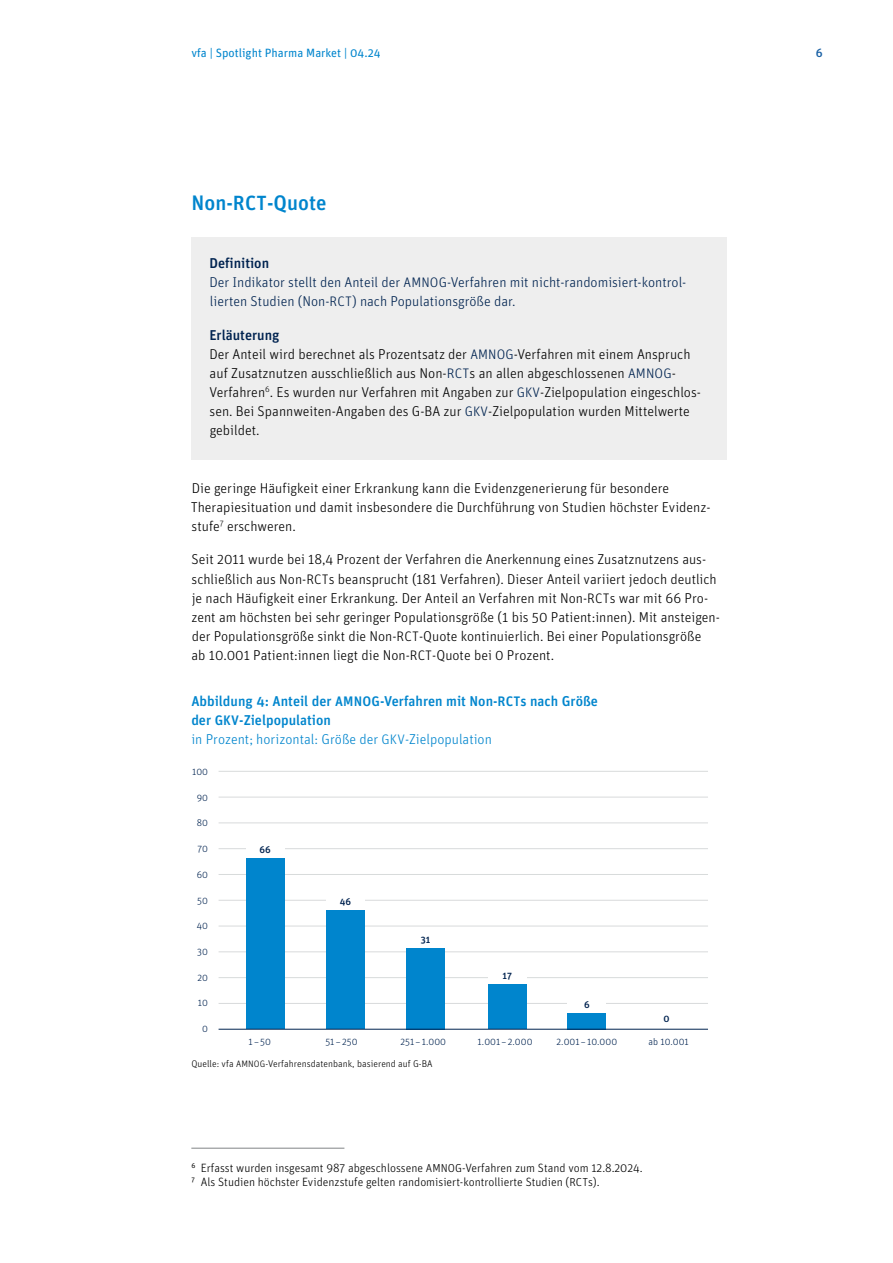
<style>
.page{position:relative;width:893px;height:1263px;background:#fff}
.page>*{position:absolute;margin:0;border:0;box-sizing:border-box;transform-origin:0 0}
.t1{font:500 21px "Unit Pro";color:#0085cd}
.t2{font:300 14.25px/19.2px "Unit Pro";color:#000}
.t3{font:300 14.25px/19.2px "Unit Pro";color:#002350}
.t4{font:500 14.25px/19.2px "Unit Pro";color:#0085cd}
.t5{font:300 12px/14.4px "Unit Pro";color:#000}
.t6{font:12px "Unit Pro";color:#0085cd}
.t7{font:500 12px "Unit Pro";color:#1d63a6}
.t8{font:300 9.75px "Unit Pro";letter-spacing:.005em;color:#002350}
.t9{font:300 9.75px "Unit Pro";letter-spacing:.005em;color:#000}
.t10{font:500 9.75px "Unit Pro";letter-spacing:.005em;color:#002350}
.s1{font-size:20.55px}
.s2{font-weight:500}
.s3{font-size:13.8px}
.s4{font-weight:500;color:#002350}
.s5{font-size:13.8px;color:#002350}
.s6{font-weight:300}
.s7{font-weight:300;font-size:13.8px}
.s8{font-size:9.3px}
.s9{font-size:11.55px}
</style>
<div class="page">
<div style="left:191px;top:237px;width:536px;height:222px;background:#eee"></div>
<hr style="left:191px;top:1148px;width:153px;height:1px;background:#818586">
<hr style="left:219px;top:771px;width:489px;height:1px;background:#ced1d2">
<hr style="left:219px;top:797px;width:489px;height:1px;background:#ced1d2">
<hr style="left:219px;top:848px;width:489px;height:1px;background:#ced1d2">
<hr style="left:219px;top:823px;width:489px;height:1px;background:#ced1d2">
<hr style="left:219px;top:874px;width:489px;height:1px;background:#ced1d2">
<hr style="left:219px;top:900px;width:489px;height:1px;background:#ced1d2">
<hr style="left:219px;top:926px;width:489px;height:1px;background:#ced1d2">
<hr style="left:219px;top:951px;width:489px;height:1px;background:#ced1d2">
<hr style="left:219px;top:977px;width:489px;height:1px;background:#ced1d2">
<hr style="left:219px;top:1003px;width:489px;height:1px;background:#ced1d2">
<div style="left:246px;top:858px;width:38px;height:171px;background:#0085cd"></div>
<div style="left:326px;top:910px;width:39px;height:119px;background:#0085cd"></div>
<div style="left:406px;top:948px;width:39px;height:81px;background:#0085cd"></div>
<div style="left:488px;top:984px;width:38px;height:45px;background:#0085cd"></div>
<div style="left:568px;top:1013px;width:38px;height:16px;background:#0085cd"></div>
<div style="left:246px;top:842px;width:38px;height:11px;background:#fff"></div>
<div style="left:326px;top:894px;width:39px;height:11px;background:#fff"></div>
<div style="left:488px;top:968px;width:38px;height:11px;background:#fff"></div>
<div style="left:568px;top:997px;width:38px;height:11px;background:#fff"></div>
<hr style="left:219px;top:1029px;width:489px;height:1px;background:#002350">
<p class="t6" style="left:191px;top:46px;width:191px">vfa | Spotlight Pharma Market | 04.24</p>
<p class="t7" style="left:816px;top:46px;width:8px">6</p>
<h1 class="t1" style="left:192px;top:190px;width:136px">Non-<span class="s1">RCT</span>-Quote</h1>
<p class="t3" style="left:209px;top:253px;width:479px"><span class="s2">Definition<br></span>Der Indikator stellt den Anteil der <span class="s3">AMNOG</span>-Verfahren mit nicht-randomisiert-kontrol&shy;lierten Studien (Non-<span class="s3">RCT</span>) nach Populationsgröße dar.</p>
<p class="t2" style="left:209px;top:325px;width:493px"><span class="s4">Erläuterung<br></span>Der Anteil wird berechnet als Prozentsatz der <span class="s5">AMNOG</span>-Verfahren mit einem Anspruch auf Zusatznutzen ausschließlich aus Non-<span class="s5">RCT</span>s an allen abgeschlossenen <span class="s5">AMNOG</span>-Verfahren<sup>6</sup>. Es wurden nur Verfahren mit Angaben zur <span class="s5">GKV</span>-Zielpopulation eingeschlos&shy;sen. Bei Spannweiten-Angaben des G-BA zur <span class="s5">GKV</span>-Zielpopulation wurden Mittelwerte gebildet.</p>
<p class="t2" style="left:191px;top:478px;width:521px">Die geringe Häufigkeit einer Erkrankung kann die Evidenzgenerierung für besondere<br>Therapiesituation und damit insbesondere die Durchführung von Studien höchster Evidenz&shy;stufe<sup>7</sup> erschweren.</p>
<p class="t2" style="left:191px;top:550px;width:530px">Seit 2011 wurde bei 18,4 Prozent der Verfahren die Anerkennung eines Zusatznutzens aus&shy;schließlich aus Non-<span class="s3">RCT</span>s beansprucht (181 Verfahren). Dieser Anteil variiert jedoch deutlich je nach Häufigkeit einer Erkrankung. Der Anteil an Verfahren mit Non-<span class="s3">RCT</span>s war mit 66 Pro&shy;zent am höchsten bei sehr geringer Populationsgröße (1 bis 50 Patient:innen). Mit ansteigen&shy;der Populationsgröße sinkt die Non-<span class="s3">RCT</span>-Quote kontinuierlich. Bei einer Populationsgröße<br>ab 10.001 Patient:innen liegt die Non-<span class="s3">RCT</span>-Quote bei 0 Prozent.</p>
<p class="t4" style="left:191px;top:691px;width:408px">Abbildung 4: Anteil der <span class="s3">AMNOG</span>-Verfahren mit Non-<span class="s3">RCT</span>s nach Größe der <span class="s3">GKV</span>-Zielpopulation<br><span class="s6">in Prozent; horizontal: Größe der</span> <span class="s7">GKV</span><span class="s6">-Zielpopulation</span></p>
<p class="t8" style="left:192px;top:766px;width:17px">100</p>
<p class="t8" style="left:197px;top:792px;width:13px">90</p>
<p class="t8" style="left:197px;top:817px;width:13px">80</p>
<p class="t8" style="left:198px;top:843px;width:12px">70</p>
<p class="t8" style="left:197px;top:869px;width:13px">60</p>
<p class="t8" style="left:197px;top:894px;width:12px">50</p>
<p class="t8" style="left:197px;top:920px;width:13px">40</p>
<p class="t8" style="left:197px;top:946px;width:12px">30</p>
<p class="t8" style="left:198px;top:972px;width:12px">20</p>
<p class="t8" style="left:198px;top:997px;width:12px">10</p>
<p class="t8" style="left:202px;top:1023px;width:7px">0</p>
<p class="t10" style="left:259px;top:843px;width:13px">66</p>
<p class="t10" style="left:340px;top:895px;width:13px">46</p>
<p class="t10" style="left:421px;top:933px;width:11px">31</p>
<p class="t10" style="left:503px;top:969px;width:11px">17</p>
<p class="t10" style="left:584px;top:998px;width:7px">6</p>
<p class="t10" style="left:663px;top:1012px;width:8px">0</p>
<p class="t8" style="left:248px;top:1036px;width:24px">1–50</p>
<p class="t8" style="left:325px;top:1036px;width:34px">51 – 250</p>
<p class="t8" style="left:400px;top:1036px;width:47px">251 – 1.000</p>
<p class="t8" style="left:478px;top:1036px;width:56px">1.001 – 2.000</p>
<p class="t8" style="left:557px;top:1036px;width:62px">2.001 – 10.000</p>
<p class="t8" style="left:648px;top:1036px;width:42px">ab 10.001</p>
<p class="t9" style="left:191px;top:1058px;width:243px">Quelle: vfa <span class="s8">AMNOG</span>-Verfahrensdatenbank, basierend auf G-BA</p>
<p class="t5" style="left:191px;top:1160px;width:453px"><sup>6</sup> Erfasst wurden insgesamt 987 abgeschlossene <span class="s9">AMNOG</span>-Verfahren zum Stand vom 12.8.2024.<br><sup>7</sup> Als Studien höchster Evidenzstufe gelten randomisiert-kontrollierte Studien (<span class="s9">RCT</span>s).</p>
</div>
